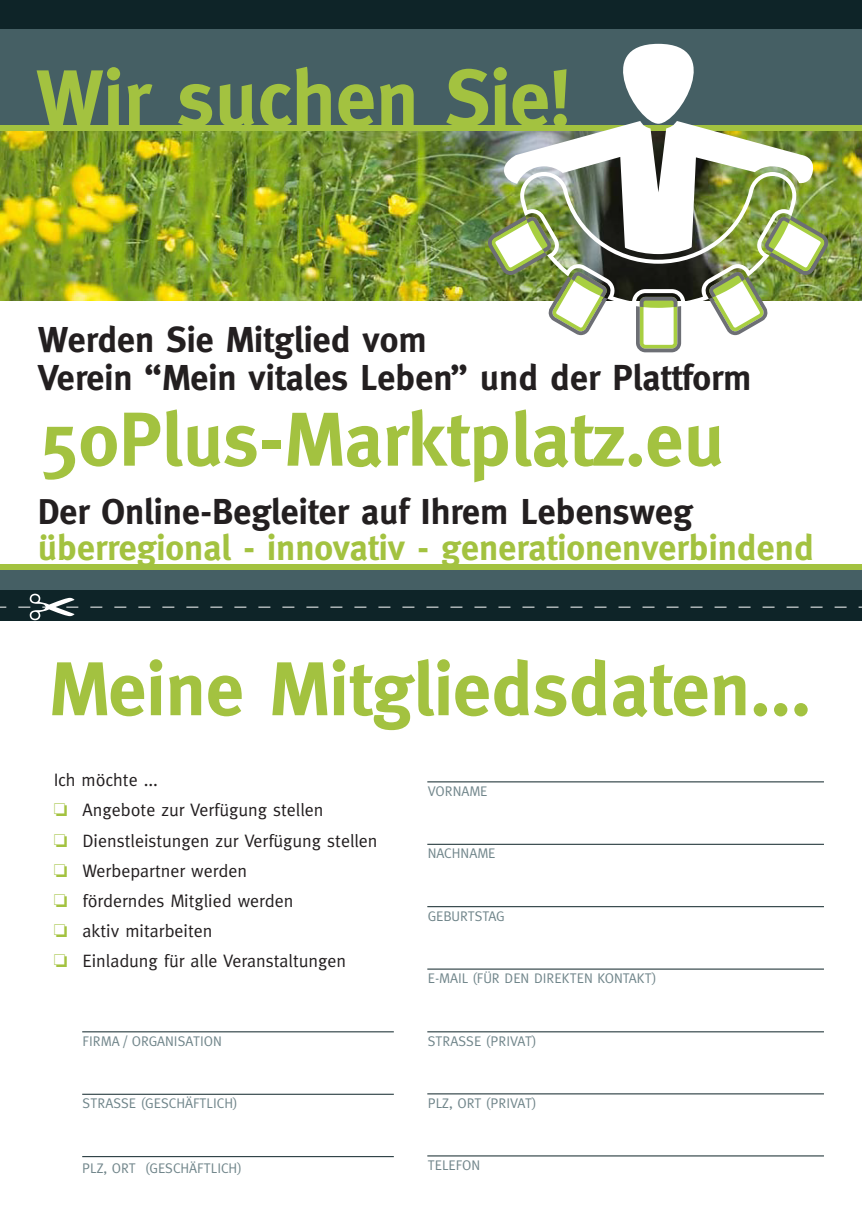
<style>
.page{position:relative;width:862px;height:1214px;background:#fff}
.page>*{position:absolute;margin:0;border:0;box-sizing:border-box;transform-origin:0 0}
.t1{font:700 80px "Meta";color:#a3c240}
.t2{font:700 76px "Meta";color:#a3c240}
.t3{font:700 36px/36px "Meta";color:#a3c240}
.t4{font:700 36px/38px "Meta";color:#231f20}
.t5{font:18px/30px "Meta";color:#231f20}
.t6{font:14px "Meta";color:#70858a}
.s1{color:#231f20}
.s2{color:#a3c240}
</style>
<div class="page">
<img style="left:0;top:131px;width:862px;height:170px">
<div style="left:0;top:570px;width:862px;height:23px;background:#455f64"></div>
<div style="left:0;top:590px;width:862px;height:17px;background:#0e2428"></div>
<div style="left:0;top:564px;width:862px;height:6px;background:#a3c240"></div>
<div style="left:0;top:11px;width:862px;height:114px;background:#455f64"></div>
<div style="left:0;top:125px;width:862px;height:5px;background:#a3c240"></div>
<div style="left:0;top:0;width:862px;height:28px;background:#0e2428"></div>
<hr style="left:82px;top:1031px;width:312px;height:1px;background:#0e2428">
<hr style="left:82px;top:1093px;width:312px;height:1px;background:#0e2428">
<hr style="left:82px;top:1156px;width:312px;height:1px;background:#0e2428">
<hr style="left:427px;top:843px;width:397px;height:1px;background:#0e2428">
<hr style="left:427px;top:906px;width:397px;height:1px;background:#0e2428">
<hr style="left:427px;top:781px;width:397px;height:1px;background:#0e2428">
<hr style="left:427px;top:968px;width:397px;height:1px;background:#0e2428">
<hr style="left:427px;top:1031px;width:397px;height:1px;background:#0e2428">
<hr style="left:427px;top:1093px;width:397px;height:1px;background:#0e2428">
<hr style="left:427px;top:1155px;width:397px;height:1px;background:#0e2428">
<svg style="left:0;top:593px;width:862px;height:27px"></svg>
<img style="left:487px;top:44px;width:341px;height:308px">
<p class="t1" style="left:36px;top:52px;width:536px">Wir suchen Sie!</p>
<p class="t4" style="left:38px;top:320px;width:715px">Werden Sie Mitglied vom<br>Verein “Mein vitales Leben” und der Plattform</p>
<p class="t2" style="left:38px;top:395px;width:688px">50Plus-Marktplatz.eu</p>
<p class="t3" style="left:38px;top:493px;width:778px"><span class="s1">Der Online-Begleiter auf Ihrem Lebensweg </span>überregional - innovativ - generationenverbindend</p>
<p class="t2" style="left:49px;top:644px;width:763px">Meine Mitgliedsdaten...</p>
<p class="t5" style="left:54px;top:765px;width:325px">Ich möchte ...<br><span class="s2">❏</span> Angebote zur Verfügung stellen<br><span class="s2">❏</span> Dienstleistungen zur Verfügung stellen <span class="s2">❏</span> Werbepartner werden<br><span class="s2">❏</span> förderndes Mitglied werden<br><span class="s2">❏</span> aktiv mitarbeiten<br><span class="s2">❏</span> Einladung für alle Veranstaltungen</p>
<p class="t6" style="left:428px;top:782px;width:61px">VORNAME</p>
<p class="t6" style="left:428px;top:845px;width:69px">NACHNAME</p>
<p class="t6" style="left:428px;top:907px;width:79px">GEBURTSTAG</p>
<p class="t6" style="left:428px;top:969px;width:230px">E-MAIL (FÜR DEN DIREKTEN KONTAKT)</p>
<p class="t6" style="left:83px;top:1032px;width:141px">FIRMA / ORGANISATION</p>
<p class="t6" style="left:428px;top:1032px;width:110px">STRASSE (PRIVAT)</p>
<p class="t6" style="left:83px;top:1095px;width:157px">STRASSE (GESCHÄFTLICH)</p>
<p class="t6" style="left:82px;top:1159px;width:161px">PLZ, ORT (GESCHÄFTLICH)</p>
<p class="t6" style="left:428px;top:1094px;width:110px">PLZ, ORT (PRIVAT)</p>
<p class="t6" style="left:428px;top:1156px;width:54px">TELEFON</p>
</div>
